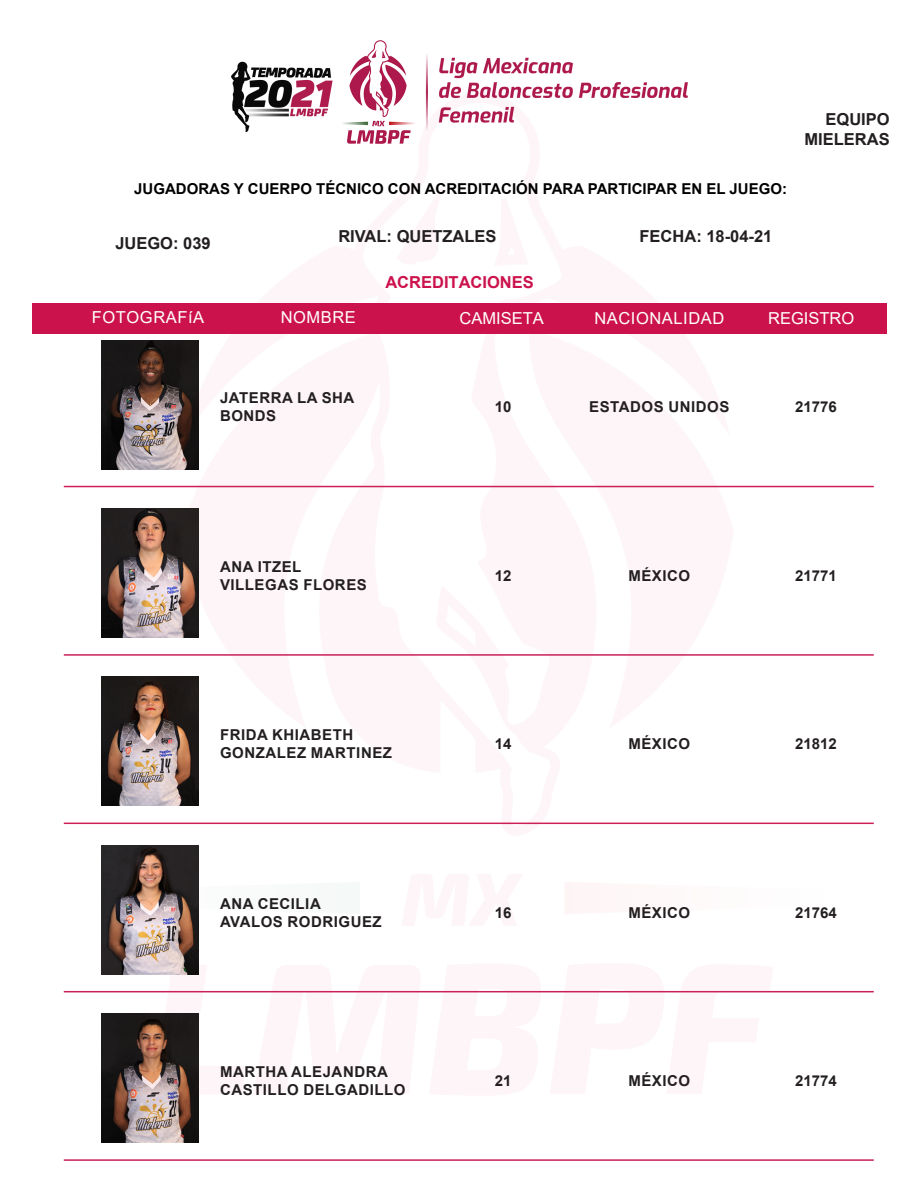
<style>
.page{position:relative;width:918px;height:1188px;background:#fff}
.page>*{position:absolute;margin:0;border:0;box-sizing:border-box;transform-origin:0 0}
.t1{font:700 16.5px/19.8px "Arial";color:#231f20;text-align:right}
.t2{font:16.5px "Arial";letter-spacing:.035em;color:#fff}
.t3{font:16.5px "Arial";color:#fff}
.t4{font:700 16.5px "Arial";color:#cc124c}
.t5{font:700 15px "Arial";letter-spacing:.035em;color:#231f20}
.t6{font:700 15px "Arial";color:#000}
</style>
<div class="page">
<svg style="left:146px;top:952px;width:639px;height:154px"></svg>
<svg style="left:101px;top:871px;width:98px;height:54px"></svg>
<svg style="left:360px;top:485px;width:204px;height:340px"></svg>
<div style="left:32px;top:303px;width:855px;height:31px;background:#cc124c"></div>
<img style="left:232px;top:40px;width:455px;height:104px">
<img style="left:102px;top:340px;width:96px;height:129px">
<hr style="left:64px;top:486px;width:810px;height:1px;background:#cc1f56">
<img style="left:102px;top:509px;width:96px;height:129px">
<hr style="left:64px;top:654px;width:810px;height:2px;background:#cc1f56">
<img style="left:102px;top:677px;width:96px;height:129px">
<hr style="left:64px;top:823px;width:810px;height:1px;background:#cc1f56">
<img style="left:102px;top:845px;width:96px;height:129px">
<hr style="left:64px;top:991px;width:810px;height:1px;background:#cc1f56">
<img style="left:102px;top:1014px;width:96px;height:129px">
<hr style="left:64px;top:1159px;width:810px;height:2px;background:#cc1f56">
<p class="t6" style="left:134px;top:178px;width:654px">JUGADORAS Y CUERPO TÉCNICO CON ACREDITACIÓN PARA PARTICIPAR EN EL JUEGO:</p>
<p class="t1" style="left:115px;top:233px;width:97px">JUEGO: 039</p>
<p class="t1" style="left:338px;top:227px;width:160px">RIVAL: QUETZALES</p>
<p class="t1" style="left:640px;top:227px;width:134px">FECHA: 18-04-21</p>
<p class="t4" style="left:385px;top:271px;width:150px">ACREDITACIONES</p>
<p class="t1" style="left:804px;top:110px;width:87px">EQUIPO<br>MIELERAS</p>
<p class="t2" style="left:92px;top:306px;width:114px">FOTOGRAFíA</p>
<p class="t2" style="left:281px;top:306px;width:77px">NOMBRE</p>
<p class="t3" style="left:460px;top:307px;width:86px">CAMISETA</p>
<p class="t3" style="left:768px;top:307px;width:88px">REGISTRO</p>
<p class="t2" style="left:594px;top:307px;width:131px">NACIONALIDAD</p>
<p class="t5" style="left:220px;top:388px;width:136px">JATERRA LA SHA</p>
<p class="t5" style="left:220px;top:406px;width:58px">BONDS</p>
<p class="t5" style="left:220px;top:556px;width:83px">ANA ITZEL</p>
<p class="t5" style="left:220px;top:574px;width:148px">VILLEGAS FLORES</p>
<p class="t5" style="left:220px;top:724px;width:135px">FRIDA KHIABETH</p>
<p class="t5" style="left:220px;top:742px;width:174px">GONZALEZ MARTINEZ</p>
<p class="t5" style="left:220px;top:893px;width:102px">ANA CECILIA</p>
<p class="t5" style="left:220px;top:911px;width:163px">AVALOS RODRIGUEZ</p>
<p class="t5" style="left:220px;top:1061px;width:169px">MARTHA ALEJANDRA</p>
<p class="t5" style="left:220px;top:1079px;width:187px">CASTILLO DELGADILLO</p>
<p class="t5" style="left:495px;top:397px;width:18px">10</p>
<p class="t5" style="left:589px;top:397px;width:142px">ESTADOS UNIDOS</p>
<p class="t5" style="left:795px;top:397px;width:43px">21776</p>
<p class="t5" style="left:495px;top:565px;width:18px">12</p>
<p class="t5" style="left:628px;top:565px;width:63px">MÉXICO</p>
<p class="t5" style="left:795px;top:565px;width:43px">21771</p>
<p class="t5" style="left:495px;top:733px;width:18px">14</p>
<p class="t5" style="left:628px;top:733px;width:63px">MÉXICO</p>
<p class="t5" style="left:795px;top:733px;width:43px">21812</p>
<p class="t5" style="left:495px;top:902px;width:18px">16</p>
<p class="t5" style="left:628px;top:902px;width:63px">MÉXICO</p>
<p class="t5" style="left:795px;top:902px;width:43px">21764</p>
<p class="t5" style="left:495px;top:1070px;width:18px">21</p>
<p class="t5" style="left:628px;top:1070px;width:63px">MÉXICO</p>
<p class="t5" style="left:795px;top:1070px;width:43px">21774</p>
</div>
